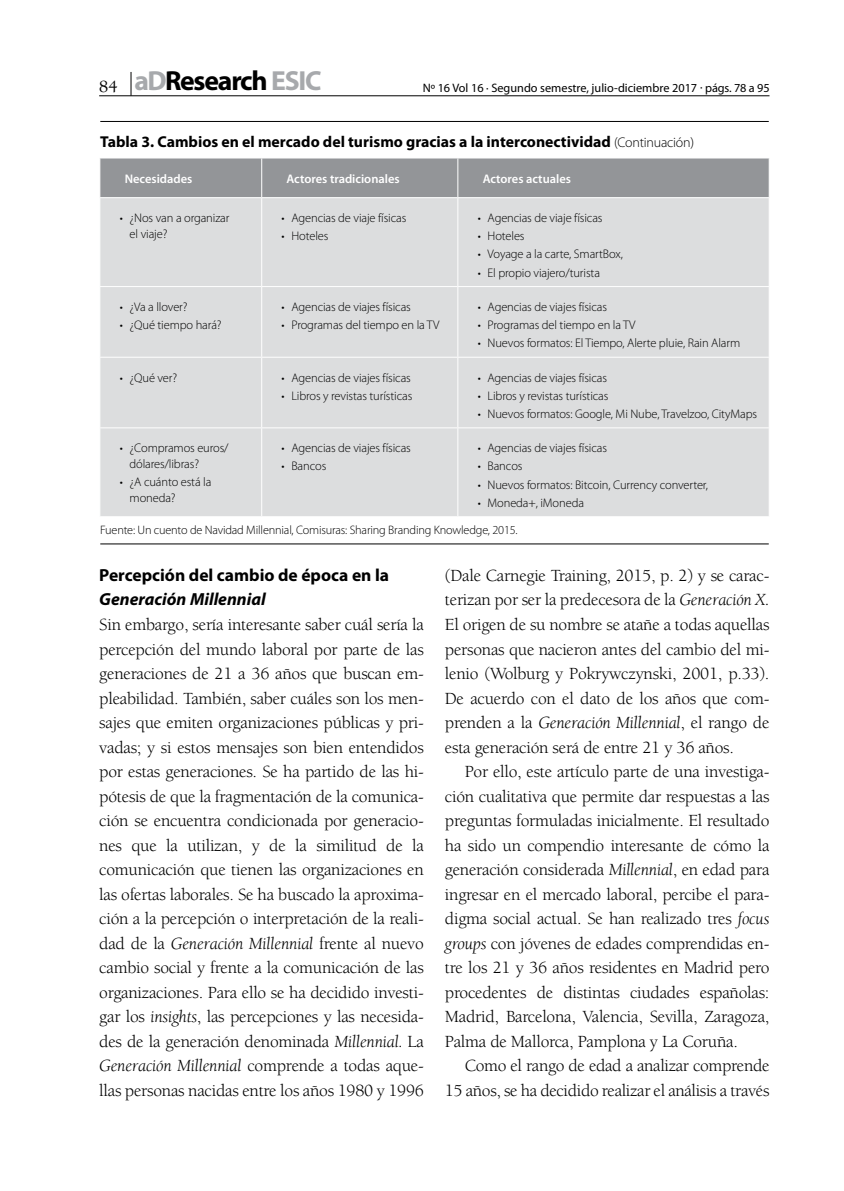
<style>
.page{position:relative;width:844px;height:1191px;background:#fff}
.page>*{position:absolute;margin:0;border:0;box-sizing:border-box;transform-origin:0 0}
.t1{font:700 27.65px "Myriad Pro";letter-spacing:-.04em;color:#000}
.t2{font:17.5px/24.5px "Berkeley";letter-spacing:-.015em;color:#000;text-align:justify}
.t3{font:700 17.5px "Myriad Pro";color:#000}
.t4{font:italic 700 17.5px "Myriad Pro";color:#000}
.t5{font:700 15.75px "Myriad Pro";color:#000}
.t6{font:300 12.42px/15.8px "Myriad Pro";letter-spacing:-.01em;color:#000}
.t7{font:600 12.42px "Myriad Pro";color:#fff}
.t8{font:300 12.25px "Myriad Pro";letter-spacing:-.015em;color:#000}
.t9{font:12.25px "Myriad Pro";color:#000}
.s1{font-family:"Berkeley";font-weight:500;font-size:17.5px}
.s2{color:#a7a9ac}
.s3{font-weight:300;font-size:14px}
.s4{font-style:italic}
</style>
<div class="page">
<hr style="left:99px;top:95px;width:670px;height:1px;background:#000">
<svg style="left:131px;top:72px;width:1px;height:24px"></svg>
<div style="left:100px;top:159px;width:668px;height:38px;background:#939598"></div>
<div style="left:100px;top:198px;width:668px;height:318px;background:#dcddde"></div>
<hr style="left:261px;top:158px;width:1px;height:39px;background:#fff">
<hr style="left:457px;top:158px;width:1px;height:39px;background:#fff">
<hr style="left:261px;top:198px;width:1px;height:88px;background:#fff">
<hr style="left:457px;top:198px;width:1px;height:88px;background:#fff">
<hr style="left:99px;top:286px;width:163px;height:1px;background:#fff">
<hr style="left:262px;top:286px;width:195px;height:1px;background:#fff">
<hr style="left:261px;top:287px;width:1px;height:70px;background:#fff">
<hr style="left:457px;top:286px;width:312px;height:1px;background:#fff">
<hr style="left:457px;top:287px;width:1px;height:70px;background:#fff">
<hr style="left:99px;top:357px;width:163px;height:1px;background:#fff">
<hr style="left:262px;top:357px;width:195px;height:1px;background:#fff">
<hr style="left:261px;top:358px;width:1px;height:69px;background:#fff">
<hr style="left:457px;top:357px;width:312px;height:1px;background:#fff">
<hr style="left:457px;top:358px;width:1px;height:69px;background:#fff">
<hr style="left:99px;top:427px;width:163px;height:1px;background:#fff">
<hr style="left:262px;top:427px;width:195px;height:1px;background:#fff">
<hr style="left:261px;top:428px;width:1px;height:88px;background:#fff">
<hr style="left:457px;top:427px;width:312px;height:1px;background:#fff">
<hr style="left:457px;top:428px;width:1px;height:88px;background:#fff">
<hr style="left:100px;top:121px;width:668px;height:1px;background:#000">
<hr style="left:100px;top:543px;width:668px;height:1px;background:#000">
<h1 class="t1" style="left:99px;top:63px;width:224px"><span class="s1">84</span> <span class="s2">aD</span>Research <span class="s2">ESIC</span></h1>
<p class="t9" style="left:422px;top:80px;width:348px">Nº 16 Vol 16 · Segundo semestre, julio-diciembre 2017 · págs. 78 a 95</p>
<p class="t5" style="left:100px;top:131px;width:595px">Tabla 3. Cambios en el mercado del turismo gracias a la interconectividad <span class="s3">(Continuación)</span></p>
<p class="t7" style="left:125px;top:170px;width:69px">Necesidades</p>
<p class="t7" style="left:286px;top:170px;width:115px">Actores tradicionales</p>
<p class="t7" style="left:482px;top:171px;width:90px">Actores actuales</p>
<p class="t6" style="left:130px;top:210px;width:101px;text-indent:-10px">• ¿Nos van a organizar el viaje?</p>
<p class="t6" style="left:281px;top:210px;width:126px">• Agencias de viaje físicas</p>
<p class="t6" style="left:477px;top:210px;width:126px">• Agencias de viaje físicas</p>
<p class="t6" style="left:477px;top:228px;width:48px">• Hoteles</p>
<p class="t6" style="left:477px;top:246px;width:147px">• Voyage a la carte, SmartBox,</p>
<p class="t6" style="left:477px;top:264px;width:124px">• El propio viajero/turista</p>
<p class="t6" style="left:281px;top:228px;width:48px">• Hoteles</p>
<p class="t6" style="left:120px;top:299px;width:69px">• ¿Va a llover?</p>
<p class="t6" style="left:120px;top:317px;width:103px">• ¿Qué tiempo hará?</p>
<p class="t6" style="left:281px;top:299px;width:131px">• Agencias de viajes físicas</p>
<p class="t6" style="left:281px;top:317px;width:159px">• Programas del tiempo en la TV</p>
<p class="t6" style="left:120px;top:369px;width:59px">• ¿Qué ver?</p>
<p class="t6" style="left:281px;top:369px;width:131px">• Agencias de viajes físicas</p>
<p class="t6" style="left:281px;top:387px;width:132px">• Libros y revistas turísticas</p>
<p class="t6" style="left:477px;top:299px;width:131px">• Agencias de viajes físicas</p>
<p class="t6" style="left:477px;top:317px;width:159px">• Programas del tiempo en la TV</p>
<p class="t6" style="left:477px;top:335px;width:264px">• Nuevos formatos: El Tiempo, Alerte pluie, Rain Alarm</p>
<p class="t6" style="left:477px;top:369px;width:131px">• Agencias de viajes físicas</p>
<p class="t6" style="left:477px;top:387px;width:132px">• Libros y revistas turísticas</p>
<p class="t6" style="left:477px;top:406px;width:281px">• Nuevos formatos: Google, Mi Nube, Travelzoo, CityMaps</p>
<p class="t6" style="left:477px;top:440px;width:131px">• Agencias de viajes físicas</p>
<p class="t6" style="left:477px;top:458px;width:46px">• Bancos</p>
<p class="t6" style="left:477px;top:476px;width:232px">• Nuevos formatos: Bitcoin, Currency converter,</p>
<p class="t6" style="left:477px;top:495px;width:108px">• Moneda+, iMoneda</p>
<p class="t8" style="left:100px;top:522px;width:419px">Fuente: Un cuento de Navidad Millennial, Comisuras: Sharing Branding Knowledge, 2015.</p>
<p class="t6" style="left:281px;top:440px;width:131px">• Agencias de viajes físicas</p>
<p class="t6" style="left:281px;top:458px;width:46px">• Bancos</p>
<p class="t6" style="left:130px;top:440px;width:100px;text-indent:-10px">• ¿Compramos euros/ dólares/libras?</p>
<p class="t6" style="left:130px;top:474px;width:83px;text-indent:-10px">• ¿A cuánto está la moneda?</p>
<p class="t3" style="left:99px;top:563px;width:291px">Percepción del cambio de época en la</p>
<p class="t4" style="left:99px;top:588px;width:168px">Generación Millennial</p>
<p class="t2" style="left:99px;top:612px;width:326px">Sin embargo, sería interesante saber cuál sería la percepción del mundo laboral por parte de las generaciones de 21 a 36 años que buscan em&shy;pleabilidad. También, saber cuáles son los men&shy;sajes que emiten organizaciones públicas y pri&shy;vadas; y si estos mensajes son bien entendidos por estas generaciones. Se ha partido de las hi&shy;pótesis de que la fragmentación de la comunica&shy;ción se encuentra condicionada por generacio&shy;nes que la utilizan, y de la similitud de la comunicación que tienen las organizaciones en las ofertas laborales. Se ha buscado la aproxima&shy;ción a la percepción o interpretación de la reali&shy;dad de la <span class="s4">Generación Millennial</span> frente al nuevo cambio social y frente a la comunicación de las organizaciones. Para ello se ha decidido investi&shy;gar los <span class="s4">insights</span>, las percepciones y las necesida&shy;des de la generación denominada <span class="s4">Millennial.</span> La <span class="s4">Generación Millennial</span> comprende a todas aque&shy;llas personas nacidas entre los años 1980 y 1996</p>
<p class="t2" style="left:445px;top:563px;width:326px">(Dale Carnegie Training, 2015, p. 2) y se carac&shy;terizan por ser la predecesora de la <span class="s4">Generación X.<br></span>El origen de su nombre se atañe a todas aquellas personas que nacieron antes del cambio del mi&shy;lenio (Wolburg y Pokrywczynski, 2001, p.33).<br>De acuerdo con el dato de los años que com&shy;prenden a la <span class="s4">Generación Millennial</span>, el rango de esta generación será de entre 21 y 36 años.</p>
<p class="t2" style="left:445px;top:759px;width:326px;text-indent:20px">Por ello, este artículo parte de una investiga&shy;ción cualitativa que permite dar respuestas a las preguntas formuladas inicialmente. El resultado ha sido un compendio interesante de cómo la generación considerada <span class="s4">Millennial</span>, en edad para ingresar en el mercado laboral, percibe el para&shy;digma social actual. Se han realizado tres <span class="s4">focus groups</span> con jóvenes de edades comprendidas en&shy;tre los 21 y 36 años residentes en Madrid pero procedentes de distintas ciudades españolas:<br>Madrid, Barcelona, Valencia, Sevilla, Zaragoza, Palma de Mallorca, Pamplona y La Coruña.</p>
<p class="t2" style="left:445px;top:1053px;width:326px;text-align:right">Como el rango de edad a analizar comprende<br>15 años, se ha decidido realizar el análisis a través</p>
</div>
